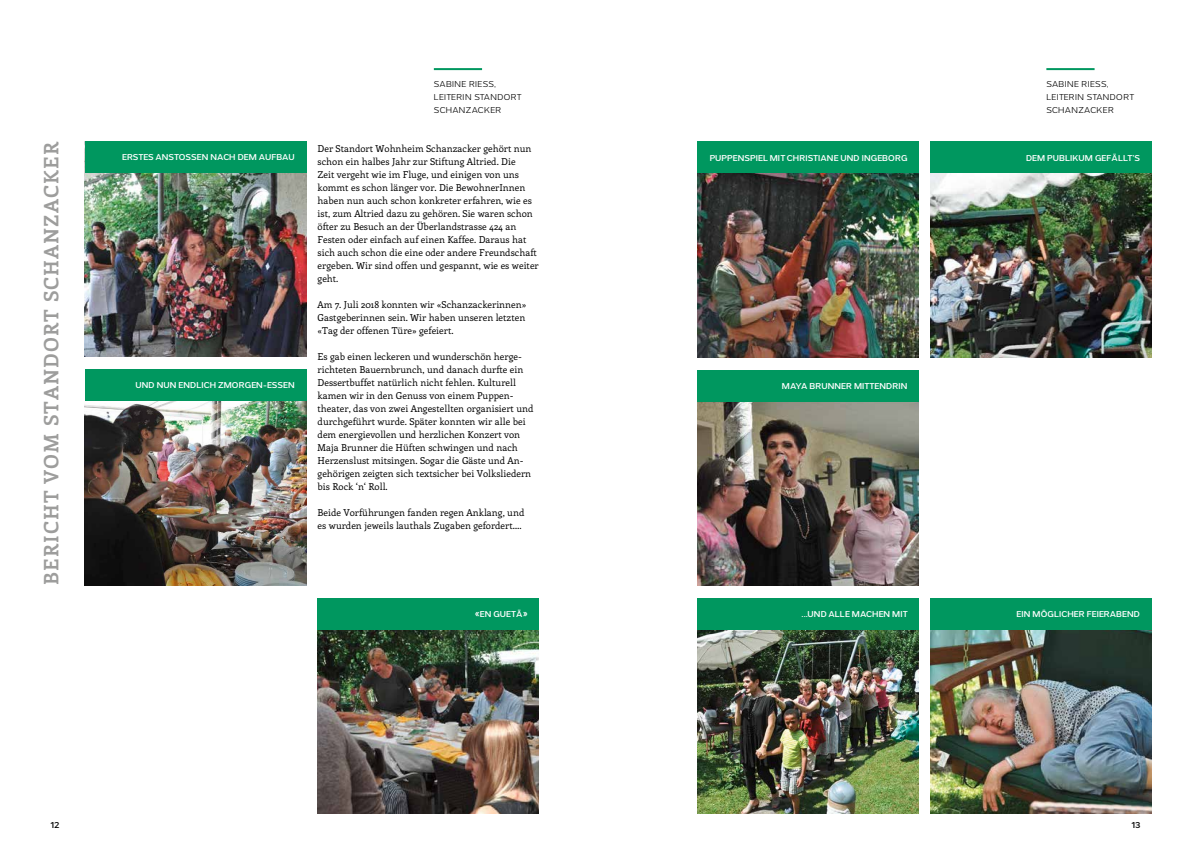
<style>
.page{position:relative;width:1191px;height:842px;background:#fff}
.page>*{position:absolute;margin:0;border:0;box-sizing:border-box;transform-origin:0 0}
.t1{font:700 20px "Enriqueta";letter-spacing:.05em;color:#9d9d9c}
.t2{font:9.5px/13px "Enriqueta";color:#000}
.t3{font:600 8px "Grey Sans";letter-spacing:.02em;color:#fff}
.t4{font:8px/13px "Grey Sans";letter-spacing:.05em;color:#000}
.t5{font:600 8px "Grey Sans";color:#000}
</style>
<div class="page">
<hr style="left:1046px;top:68px;width:48px;height:2px;background:#00975f">
<hr style="left:434px;top:68px;width:48px;height:2px;background:#00975f">
<img style="left:697px;top:173px;width:221px;height:184px">
<img style="left:930px;top:173px;width:221px;height:184px">
<img style="left:697px;top:401px;width:221px;height:184px">
<img style="left:317px;top:629px;width:222px;height:185px">
<img style="left:697px;top:629px;width:221px;height:185px">
<img style="left:930px;top:629px;width:221px;height:185px">
<img style="left:85px;top:173px;width:221px;height:184px">
<div style="left:85px;top:141px;width:221px;height:32px;background:#00975f"></div>
<div style="left:697px;top:142px;width:221px;height:31px;background:#00975f"></div>
<div style="left:930px;top:142px;width:221px;height:31px;background:#00975f"></div>
<img style="left:85px;top:401px;width:221px;height:184px">
<div style="left:85px;top:370px;width:221px;height:31px;background:#00975f"></div>
<div style="left:697px;top:370px;width:221px;height:31px;background:#00975f"></div>
<div style="left:317px;top:598px;width:222px;height:31px;background:#00975f"></div>
<div style="left:697px;top:598px;width:221px;height:31px;background:#00975f"></div>
<div style="left:930px;top:598px;width:221px;height:31px;background:#00975f"></div>
<h1 class="t1" style="left:37px;top:585px;width:445px;rotate:-90deg">BERICHT VOM STANDORT SCHANZACKER</h1>
<p class="t4" style="left:434px;top:78px;width:89px">SABINE RIESS,<br>LEITERIN STANDORT<br>SCHANZACKER</p>
<p class="t4" style="left:1046px;top:78px;width:89px">SABINE RIESS,<br>LEITERIN STANDORT<br>SCHANZACKER</p>
<p class="t2" style="left:317px;top:142px;width:223px">Der Standort Wohnheim Schanzacker gehört nun schon ein halbes Jahr zur Stiftung Altried. Die<br>Zeit vergeht wie im Fluge, und einigen von uns kommt es schon länger vor. Die BewohnerInnen haben nun auch schon konkreter erfahren, wie es ist, zum Altried dazu zu gehören. Sie waren schon öfter zu Besuch an der Überlandstrasse 424 an Festen oder einfach auf einen Kaffee. Daraus hat sich auch schon die eine oder andere Freundschaft ergeben. Wir sind offen und gespannt, wie es weiter geht.</p>
<p class="t2" style="left:317px;top:298px;width:210px;text-align:justify">Am 7. Juli 2018 konnten wir «Schanzackerinnen» Gastgeberinnen sein. Wir haben unseren letzten «Tag der offenen Türe» gefeiert.</p>
<p class="t2" style="left:317px;top:350px;width:217px">Es gab einen leckeren und wunderschön herge&shy;richteten Bauernbrunch, und danach durfte ein Dessertbuffet natürlich nicht fehlen. Kulturell kamen wir in den Genuss von einem Puppen&shy;theater, das von zwei Angestellten organisiert und durchgeführt wurde. Später konnten wir alle bei dem energievollen und herzlichen Konzert von Maja Brunner die Hüften schwingen und nach Herzenslust mitsingen. Sogar die Gäste und An&shy;gehörigen zeigten sich textsicher bei Volksliedern bis Rock ‘n‘ Roll.</p>
<p class="t2" style="left:317px;top:506px;width:208px">Beide Vorführungen fanden regen Anklang, und es wurden jeweils lauthals Zugaben gefordert….</p>
<p class="t3" style="left:122px;top:153px;width:174px">ERSTES ANSTOSSEN NACH DEM AUFBAU</p>
<p class="t3" style="left:710px;top:153px;width:199px">PUPPENSPIEL MIT CHRISTIANE UND INGEBORG</p>
<p class="t3" style="left:1026px;top:153px;width:115px">DEM PUBLIKUM GEFÄLLT’S</p>
<p class="t3" style="left:135px;top:381px;width:161px">UND NUN ENDLICH ZMORGEN-ESSEN</p>
<p class="t3" style="left:782px;top:381px;width:127px">MAYA BRUNNER MITTENDRIN</p>
<p class="t3" style="left:475px;top:609px;width:54px">«EN GUETÄ»</p>
<p class="t3" style="left:801px;top:609px;width:108px">...UND ALLE MACHEN MIT</p>
<p class="t3" style="left:1016px;top:609px;width:125px">EIN MÖGLICHER FEIERABEND</p>
<p class="t5" style="left:50px;top:820px;width:11px">12</p>
<p class="t5" style="left:1131px;top:820px;width:11px">13</p>
</div>
